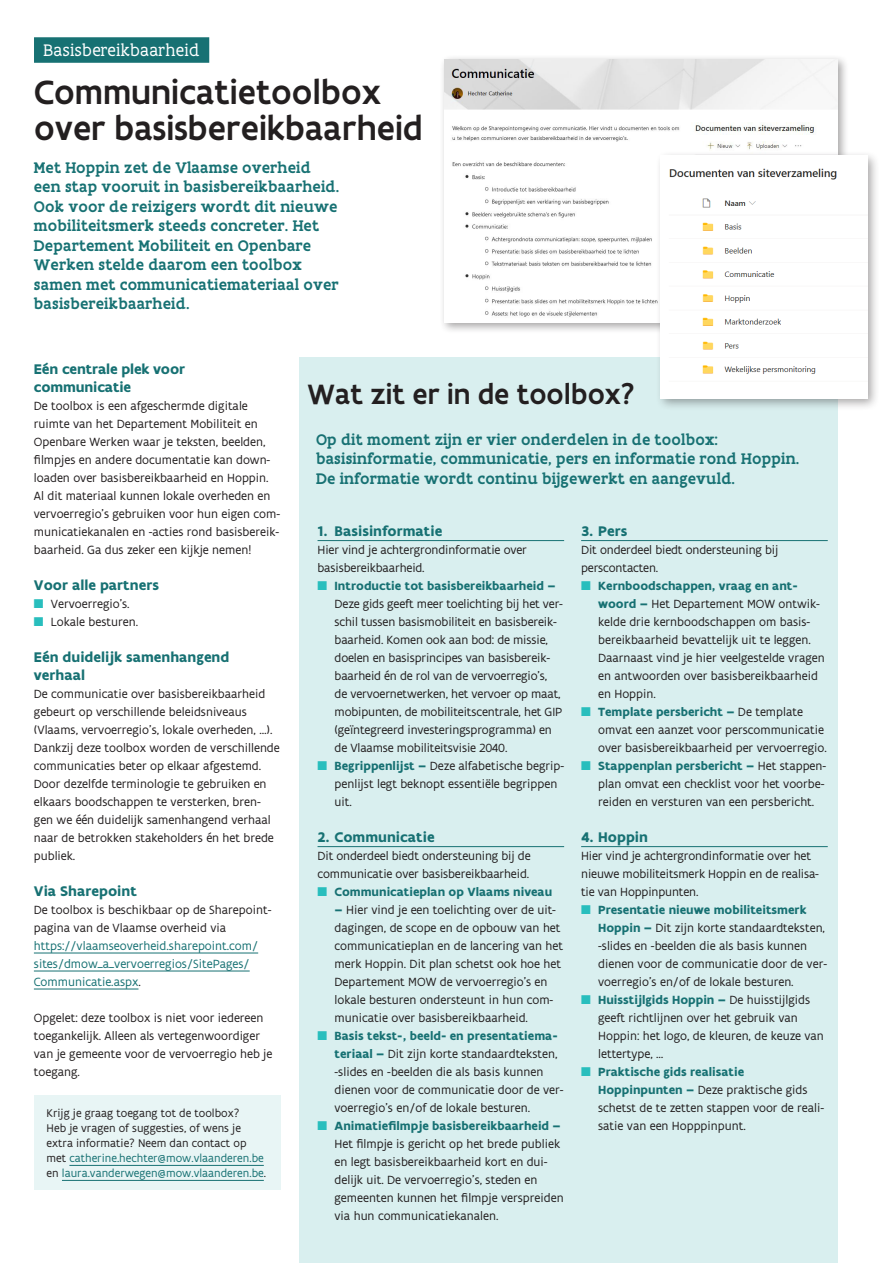
<style>
.page{position:relative;width:893px;height:1263px;background:#fff}
.page>*{position:absolute;margin:0;border:0;box-sizing:border-box;transform-origin:0 0}
.FLA_titel_niveau_1{font:500 36px/36px "Flanders Art Sans";color:#231f20}
.FLA_titel_niveau_2{font:500 30px "Flanders Art Sans";color:#231f20}
.FLA_rubriekbalkje{font:18px "Flanders Art Serif";letter-spacing:.02em;color:#fff}
.FLA_intro_kleiner{font:500 16.5px/19.5px "Flanders Art Serif";letter-spacing:.01em;color:#177173}
.FLA_tussentitel{font:700 15px/18px "Flanders Art Sans";color:#177173}
.FLA_body_8_5-11_grid{font:12.75px/18px "Flanders Art Sans";color:#231f20}
.FLA_body_8_5-11_grid-2{font:12.75px/18px "Flanders Art Sans";color:#177173}
.t1{font:700 12.75px "Flanders Art Sans";color:#177173}
.FLA_body_8_5-11_grid-3{font:12px/15px "Flanders Art Sans";color:#231f20}
.s1{color:#28bebd}
.s2{color:#231f20}
.s3{color:#177173}
.s4{font-weight:700;color:#177173}
</style>
<div class="page">
<div style="left:299px;top:358px;width:539px;height:905px;background:#d9efef"></div>
<div style="left:34px;top:37px;width:175px;height:26px;background:#177173"></div>
<hr style="left:34px;top:953px;width:224px;height:1px;background:#177173">
<hr style="left:34px;top:971px;width:216px;height:1px;background:#177173">
<hr style="left:34px;top:989px;width:104px;height:1px;background:#177173">
<div style="left:34px;top:1095px;width:247px;height:95px;background:#e8f5f5"></div>
<hr style="left:69px;top:1165px;width:195px;height:1px;background:#177173">
<hr style="left:62px;top:1180px;width:202px;height:1px;background:#177173">
<hr style="left:318px;top:540px;width:246px;height:1px;background:#177173">
<hr style="left:318px;top:846px;width:246px;height:1px;background:#177173">
<hr style="left:581px;top:540px;width:247px;height:1px;background:#177173">
<hr style="left:581px;top:846px;width:247px;height:1px;background:#177173">
<div style="left:439px;top:54px;width:410px;height:281px;background:#231f20;opacity:.4"></div>
<img style="left:444px;top:60px;width:394px;height:261px">
<div style="left:655px;top:150px;width:225px;height:261px;background:#231f20;opacity:.4"></div>
<img style="left:661px;top:156px;width:206px;height:243px">
<p class="FLA_rubriekbalkje" style="left:43px;top:40px;width:158px">Basisbereikbaarheid</p>
<p class="FLA_titel_niveau_1" style="left:34px;top:75px;width:390px">Communicatietoolbox over basisbereikbaarheid</p>
<p class="FLA_intro_kleiner" style="left:34px;top:157px;width:307px">Met Hoppin zet de Vlaamse overheid een stap vooruit in basisbereikbaarheid.<br>Ook voor de reizigers wordt dit nieuwe mobiliteitsmerk steeds concreter. Het Departement Mobiliteit en Openbare Werken stelde daarom een toolbox samen met communicatiemateriaal over basisbereikbaarheid.</p>
<p class="FLA_tussentitel" style="left:34px;top:360px;width:153px">Eén centrale plek voor communicatie</p>
<p class="FLA_body_8_5-11_grid" style="left:34px;top:397px;width:248px">De toolbox is een afgeschermde digitale ruimte van het Departement Mobiliteit en Openbare Werken waar je teksten, beelden, filmpjes en andere documentatie kan down&shy;loaden over basisbereikbaarheid en Hoppin.<br>Al dit materiaal kunnen lokale overheden en vervoerregio’s gebruiken voor hun eigen com&shy;municatiekanalen en -acties rond basisbereik&shy;baarheid. Ga dus zeker een kijkje nemen!</p>
<p class="FLA_tussentitel" style="left:34px;top:576px;width:127px">Voor alle partners</p>
<p class="FLA_body_8_5-11_grid" style="left:34px;top:595px;width:97px"><span class="s1">■</span> Vervoerregio’s.</p>
<p class="FLA_body_8_5-11_grid" style="left:34px;top:613px;width:106px"><span class="s1">■</span> Lokale besturen.</p>
<p class="FLA_tussentitel" style="left:34px;top:648px;width:197px">Eén duidelijk samenhangend verhaal</p>
<p class="FLA_body_8_5-11_grid" style="left:34px;top:685px;width:247px">De communicatie over basisbereikbaarheid gebeurt op verschillende beleidsniveaus (Vlaams, vervoerregio’s, lokale overheden, …).<br>Dankzij deze toolbox worden de verschillende communicaties beter op elkaar afgestemd.<br>Door dezelfde terminologie te gebruiken en elkaars boodschappen te versterken, bren&shy;gen we één duidelijk samenhangend verhaal naar de betrokken stakeholders én het brede publiek.</p>
<p class="FLA_tussentitel" style="left:34px;top:882px;width:105px">Via Sharepoint</p>
<p class="FLA_body_8_5-11_grid-2" style="left:34px;top:901px;width:238px"><span class="s2">De toolbox is beschikbaar op de Sharepoint&shy;pagina van de Vlaamse overheid via </span>https://vlaamseoverheid.sharepoint.com/ sites/dmow_a_vervoerregios/SitePages/ Communicatie.aspx<span class="s2">.</span></p>
<p class="FLA_body_8_5-11_grid" style="left:34px;top:1009px;width:240px">Opgelet: deze toolbox is niet voor iedereen toegankelijk. Alleen als vertegenwoordiger van je gemeente voor de vervoerregio heb je toegang.</p>
<p class="FLA_body_8_5-11_grid-3" style="left:47px;top:1106px;width:221px">Krijg je graag toegang tot de toolbox?<br>Heb je vragen of suggesties, of wens je extra informatie? Neem dan contact op met <span class="s3">catherine.hechter@mow.vlaanderen.be </span>en <span class="s3">laura.vanderwegen@mow.vlaanderen.be</span>.</p>
<p class="FLA_titel_niveau_2" style="left:308px;top:375px;width:328px">Wat zit er in de toolbox?</p>
<p class="FLA_intro_kleiner" style="left:316px;top:430px;width:485px">Op dit moment zijn er vier onderdelen in de toolbox: basisinformatie, communicatie, pers en informatie rond Hoppin.<br>De informatie wordt continu bijgewerkt en aangevuld.</p>
<p class="FLA_tussentitel" style="left:318px;top:522px;width:126px">1. Basisinformatie</p>
<p class="FLA_body_8_5-11_grid" style="left:318px;top:541px;width:211px">Hier vind je achtergrondinformatie over basisbereikbaarheid.</p>
<p class="FLA_body_8_5-11_grid" style="left:335px;top:577px;width:230px;text-indent:-17px"><span class="s1">■</span> <span class="s4">Introductie tot basisbereikbaarheid – </span>Deze gids geeft meer toelichting bij het ver&shy;schil tussen basismobiliteit en basisbereik&shy;baarheid. Komen ook aan bod: de missie, doelen en basisprincipes van basisbereik&shy;baarheid én de rol van de vervoerregio’s, de vervoernetwerken, het vervoer op maat, mobipunten, de mobiliteitscentrale, het GIP (geïntegreerd investeringsprogramma) en de Vlaamse mobiliteitsvisie 2040.</p>
<p class="FLA_body_8_5-11_grid" style="left:335px;top:757px;width:231px;text-indent:-17px"><span class="s1">■</span> <span class="s4">Begrippenlijst –</span> Deze alfabetische begrip&shy;penlijst legt beknopt essentiële begrippen uit.</p>
<p class="FLA_tussentitel" style="left:318px;top:828px;width:119px">2. Communicatie</p>
<p class="FLA_body_8_5-11_grid" style="left:318px;top:847px;width:215px">Dit onderdeel biedt ondersteuning bij de communicatie over basisbereikbaarheid.</p>
<p class="t1" style="left:318px;top:884px;width:236px"><span class="s1">■</span> Communicatieplan op Vlaams niveau</p>
<p class="FLA_body_8_5-11_grid" style="left:335px;top:901px;width:230px"><span class="s4">–</span> Hier vind je een toelichting over de uit&shy;dagingen, de scope en de opbouw van het communicatieplan en de lancering van het merk Hoppin. Dit plan schetst ook hoe het Departement MOW de vervoerregio’s en lokale besturen ondersteunt in hun com&shy;municatie over basisbereikbaarheid.</p>
<p class="FLA_body_8_5-11_grid" style="left:335px;top:1027px;width:230px;text-indent:-17px"><span class="s1">■</span> <span class="s4">Basis tekst-, beeld- en presentatiema&shy;teriaal –</span> Dit zijn korte standaardteksten, -slides en -beelden die als basis kunnen dienen voor de communicatie door de ver&shy;voerregio’s en/of de lokale besturen.</p>
<p class="FLA_body_8_5-11_grid" style="left:335px;top:1117px;width:231px;text-indent:-17px"><span class="s1">■</span> <span class="s4">Animatiefilmpje basisbereikbaarheid – </span>Het filmpje is gericht op het brede publiek en legt basisbereikbaarheid kort en dui&shy;delijk uit. De vervoerregio’s, steden en gemeenten kunnen het filmpje verspreiden via hun communicatiekanalen.</p>
<p class="FLA_tussentitel" style="left:581px;top:522px;width:48px">3. Pers</p>
<p class="FLA_body_8_5-11_grid" style="left:581px;top:541px;width:199px">Dit onderdeel biedt ondersteuning bij perscontacten.</p>
<p class="FLA_body_8_5-11_grid" style="left:598px;top:577px;width:228px;text-indent:-17px"><span class="s1">■</span> <span class="s4">Kernboodschappen, vraag en ant&shy;woord –</span> Het Departement MOW ontwik&shy;kelde drie kernboodschappen om basis&shy;bereikbaarheid bevattelijk uit te leggen.<br>Daarnaast vind je hier veelgestelde vragen en antwoorden over basisbereikbaarheid en Hoppin.</p>
<p class="FLA_body_8_5-11_grid" style="left:598px;top:703px;width:230px;text-indent:-17px"><span class="s1">■</span> <span class="s4">Template persbericht –</span> De template omvat een aanzet voor perscommunicatie over basisbereikbaarheid per vervoerregio.</p>
<p class="FLA_body_8_5-11_grid" style="left:598px;top:757px;width:230px;text-indent:-17px"><span class="s1">■</span> <span class="s4">Stappenplan persbericht –</span> Het stappen&shy;plan omvat een checklist voor het voorbe&shy;reiden en versturen van een persbericht.</p>
<p class="FLA_tussentitel" style="left:581px;top:828px;width:68px">4. Hoppin</p>
<p class="FLA_body_8_5-11_grid" style="left:581px;top:847px;width:239px">Hier vind je achtergrondinformatie over het nieuwe mobiliteitsmerk Hoppin en de realisa&shy;tie van Hoppinpunten.</p>
<p class="FLA_body_8_5-11_grid" style="left:598px;top:901px;width:230px;text-indent:-17px"><span class="s1">■</span> <span class="s4">Presentatie nieuwe mobiliteitsmerk Hoppin –</span> Dit zijn korte standaardteksten, -slides en -beelden die als basis kunnen dienen voor de communicatie door de ver&shy;voerregio’s en/of de lokale besturen.</p>
<p class="FLA_body_8_5-11_grid" style="left:598px;top:991px;width:227px;text-indent:-17px"><span class="s1">■</span> <span class="s4">Huisstijlgids Hoppin –</span> De huisstijlgids geeft richtlijnen over het gebruik van Hoppin: het logo, de kleuren, de keuze van lettertype, …</p>
<p class="FLA_body_8_5-11_grid" style="left:598px;top:1063px;width:228px;text-indent:-17px"><span class="s1">■</span> <span class="s4">Praktische gids realisatie Hoppinpunten –</span> Deze praktische gids schetst de te zetten stappen voor de reali&shy;satie van een Hopppinpunt.</p>
</div>
